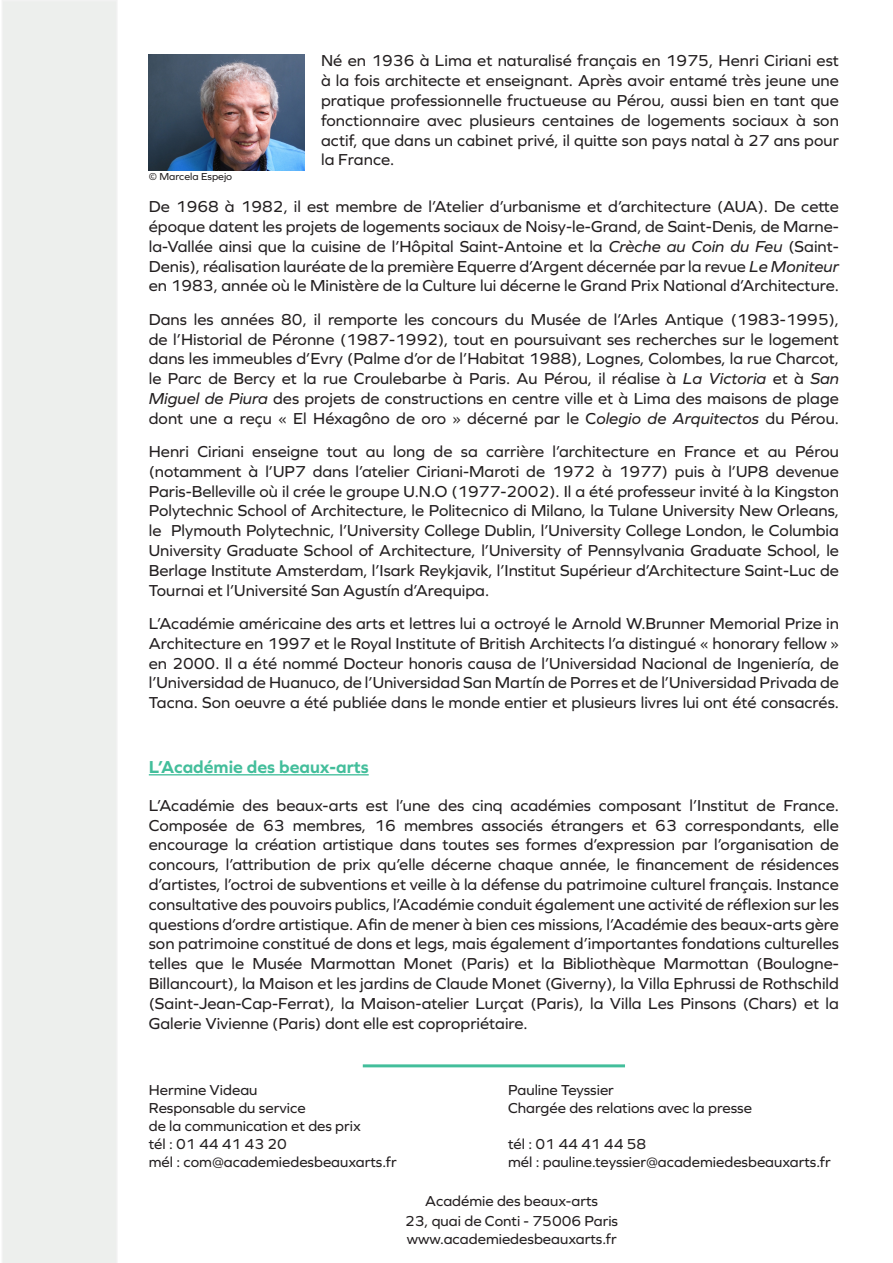
<style>
.page{position:relative;width:893px;height:1263px;background:#fff}
.page>*{position:absolute;margin:0;border:0;box-sizing:border-box;transform-origin:0 0}
.t1{font:700 18px "Graphie";color:#43be9b}
.t2{font:16.5px/19.8px "Graphie";color:#231f20;text-align:justify}
.t3{font:15px "Graphie";color:#231f20}
.t4{font:10.5px "Graphie";color:#231f20}
.s1{font-style:italic}
</style>
<div class="page">
<div style="left:2px;top:0;width:115px;height:1263px;background:#edefed"></div>
<hr style="left:149px;top:774px;width:220px;height:1px;background:#43be9b">
<hr style="left:363px;top:1064px;width:262px;height:3px;background:#43be9b">
<img style="left:149px;top:54px;width:155px;height:116px">
<p class="t2" style="left:321px;top:51px;width:519px">Né en 1936 à Lima et naturalisé français en 1975, Henri Ciriani est à la fois architecte et enseignant. Après avoir entamé très jeune une pratique professionnelle fructueuse au Pérou, aussi bien en tant que fonctionnaire avec plusieurs centaines de logements sociaux à son actif, que dans un cabinet privé, il quitte son pays natal à 27 ans pour la France.</p>
<p class="t2" style="left:149px;top:196px;width:692px">De 1968 à 1982, il est membre de l’Atelier d’urbanisme et d’architecture (AUA). De cette époque datent les projets de logements sociaux de Noisy-le-Grand, de Saint-Denis, de Marne&shy;la-Vallée ainsi que la cuisine de l’Hôpital Saint-Antoine et la <span class="s1">Crèche au Coin du Feu</span> (Saint-Denis), réalisation lauréate de la première Equerre d’Argent décernée par la revue <span class="s1">Le Moniteur </span>en 1983, année où le Ministère de la Culture lui décerne le Grand Prix National d’Architecture.</p>
<p class="t2" style="left:149px;top:309px;width:692px">Dans les années 80, il remporte les concours du Musée de l’Arles Antique (1983-1995), de l’Historial de Péronne (1987-1992), tout en poursuivant ses recherches sur le logement dans les immeubles d’Evry (Palme d’or de l’Habitat 1988), Lognes, Colombes, la rue Charcot, le Parc de Bercy et la rue Croulebarbe à Paris. Au Pérou, il réalise à <span class="s1">La Victoria</span> et à <span class="s1">San Miguel de Piura</span> des projets de constructions en centre ville et à Lima des maisons de plage dont une a reçu « El Héxagôno de oro » décerné par le C<span class="s1">olegio de Arquitectos</span> du Pérou.</p>
<p class="t2" style="left:149px;top:441px;width:692px">Henri Ciriani enseigne tout au long de sa carrière l’architecture en France et au Pérou (notamment à l’UP7 dans l’atelier Ciriani-Maroti de 1972 à 1977) puis à l’UP8 devenue Paris-Belleville où il crée le groupe U.N.O (1977-2002). Il a été professeur invité à la Kingston Polytechnic School of Architecture, le Politecnico di Milano, la Tulane University New Orleans, le Plymouth Polytechnic, l’University College Dublin, l’University College London, le Columbia University Graduate School of Architecture, l’University of Pennsylvania Graduate School, le Berlage Institute Amsterdam, l’Isark Reykjavik, l’Institut Supérieur d’Architecture Saint-Luc de Tournai et l’Université San Agustín d’Arequipa.</p>
<p class="t2" style="left:149px;top:613px;width:692px">L’Académie américaine des arts et lettres lui a octroyé le Arnold W.Brunner Memorial Prize in<br>Architecture en 1997 et le Royal Institute of British Architects l’a distingué « honorary fellow »</p>
<p class="t2" style="left:149px;top:653px;width:692px">en 2000. Il a été nommé Docteur honoris causa de l’Universidad Nacional de Ingeniería, de l’Universidad de Huanuco, de l’Universidad San Martín de Porres et de l’Universidad Privada de Tacna. Son oeuvre a été publiée dans le monde entier et plusieurs livres lui ont été consacrés.</p>
<p class="t4" style="left:149px;top:170px;width:85px">© Marcela Espejo</p>
<p class="t1" style="left:149px;top:756px;width:221px">L’Académie des beaux-arts</p>
<p class="t2" style="left:149px;top:795px;width:692px">L’Académie des beaux-arts est l’une des cinq académies composant l’Institut de France.<br>Composée de 63 membres, 16 membres associés étrangers et 63 correspondants, elle encourage la création artistique dans toutes ses formes d’expression par l’organisation de concours, l’attribution de prix qu’elle décerne chaque année, le financement de résidences d’artistes, l’octroi de subventions et veille à la défense du patrimoine culturel français. Instance consultative des pouvoirs publics, l’Académie conduit également une activité de réflexion sur les questions d’ordre artistique. Afin de mener à bien ces missions, l’Académie des beaux-arts gère son patrimoine constitué de dons et legs, mais également d’importantes fondations culturelles telles que le Musée Marmottan Monet (Paris) et la Bibliothèque Marmottan (Boulogne-Billancourt), la Maison et les jardins de Claude Monet (Giverny), la Villa Ephrussi de Rothschild (Saint-Jean-Cap-Ferrat), la Maison-atelier Lurçat (Paris), la Villa Les Pinsons (Chars) et la Galerie Vivienne (Paris) dont elle est copropriétaire.</p>
<p class="t3" style="left:149px;top:1081px;width:110px">Hermine Videau</p>
<p class="t3" style="left:149px;top:1099px;width:158px">Responsable du service</p>
<p class="t3" style="left:149px;top:1117px;width:214px">de la communication et des prix</p>
<p class="t3" style="left:149px;top:1135px;width:140px">tél : 01 44 41 43 20</p>
<p class="t3" style="left:149px;top:1153px;width:249px">mél : com@academiedesbeauxarts.fr</p>
<p class="t3" style="left:508px;top:1081px;width:107px">Pauline Teyssier</p>
<p class="t3" style="left:508px;top:1099px;width:245px">Chargée des relations avec la presse</p>
<p class="t3" style="left:508px;top:1135px;width:140px">tél : 01 44 41 44 58</p>
<p class="t3" style="left:508px;top:1153px;width:324px">mél : pauline.teyssier@academiedesbeauxarts.fr</p>
<p class="t3" style="left:425px;top:1192px;width:174px">Académie des beaux-arts</p>
<p class="t3" style="left:405px;top:1212px;width:214px">23, quai de Conti - 75006 Paris</p>
<p class="t3" style="left:407px;top:1230px;width:211px">www.academiedesbeauxarts.fr</p>
</div>
